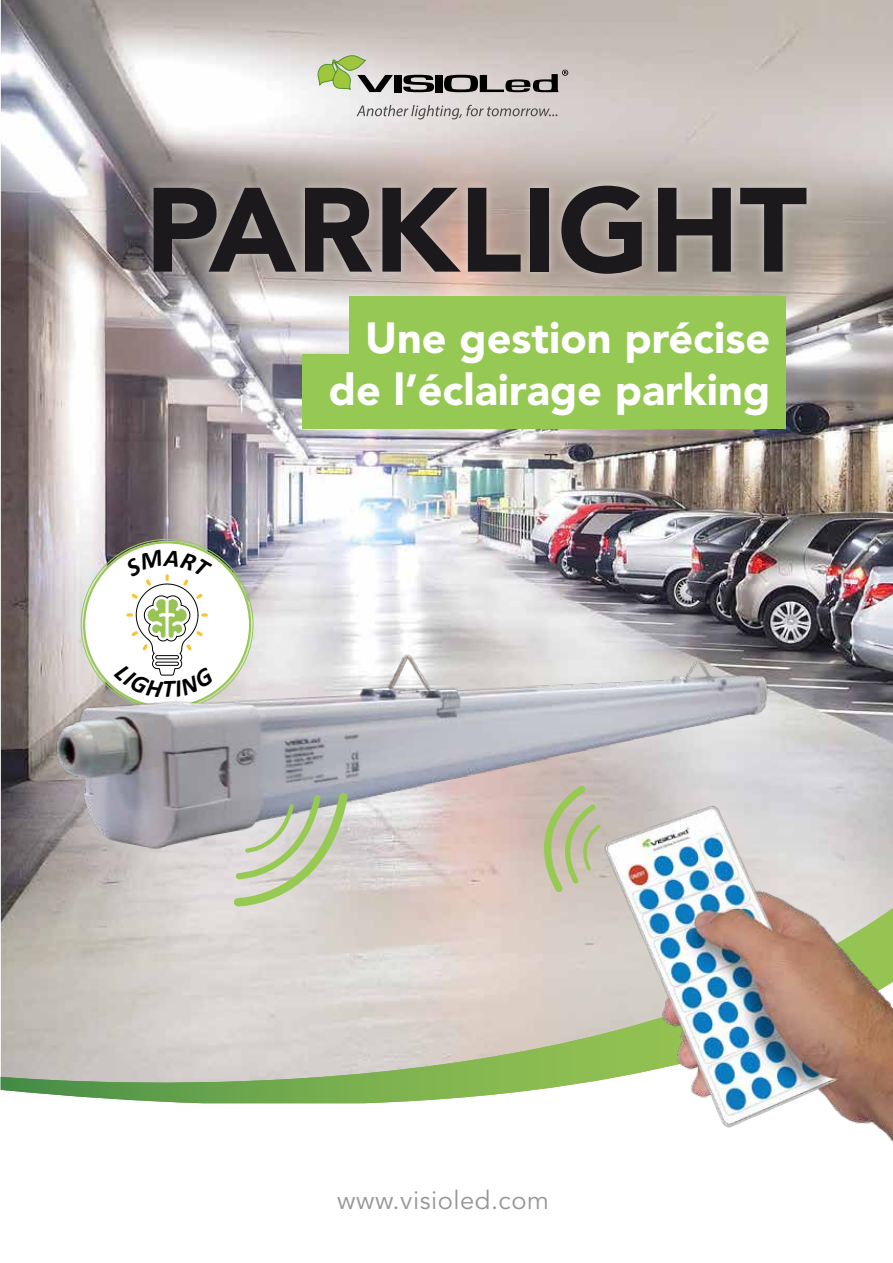
<style>
.page{position:relative;width:893px;height:1263px;background:#fff}
.page>*{position:absolute;margin:0;border:0;box-sizing:border-box;transform-origin:0 0}
.t1{font:900 118.35px "Avenir LT Std";color:#1c191d}
.t2{font:900 43.2px/51.9px "Avenir LT Std";color:#fff;text-align:right}
.t3{font:25.65px "Avenir LT Std";letter-spacing:.02em;color:#979697}
</style>
<div class="page">
<img style="left:1px;top:0;width:892px;height:908px">
<div style="left:395px;top:75px;width:7px;height:17px;background:#000"></div>
<svg style="left:403px;top:75px;width:31px;height:17px"></svg>
<div style="left:435px;top:75px;width:7px;height:17px;background:#000"></div>
<svg style="left:318px;top:55px;width:75px;height:38px;background:#b4c098"></svg>
<svg style="left:444px;top:70px;width:124px;height:22px;background:#8e8887"></svg>
<svg style="left:357px;top:105px;width:200px;height:14px;background:#c2bebd"></svg>
<div style="left:144px;top:176px;width:672px;height:107px;background:#fff;opacity:.5"></div>
<div style="left:350px;top:296px;width:436px;height:75px;background:#96c954"></div>
<div style="left:302px;top:354px;width:484px;height:75px;background:#96c954"></div>
<div style="left:83px;top:541px;width:168px;height:167px;background:#fff;border-radius:50%"></div>
<img style="left:1px;top:639px;width:593px;height:220px">
<svg style="left:230px;top:787px;width:123px;height:121px;background:#c0c6b4"></svg>
<svg style="left:1px;top:908px;width:593px;height:196px;background:#c8cab8"></svg>
<svg style="left:522px;top:779px;width:72px;height:117px;background:#c4bfa5"></svg>
<img style="left:594px;top:606px;width:299px;height:535px">
<hr style="left:892px;top:612px;width:1px;height:651px;background:#ededed">
<svg style="left:114px;top:549px;width:101px;height:148px"></svg>
<h1 class="t1" style="left:145px;top:159px;width:664px">PARKLIGHT</h1>
<p class="t2" style="left:329px;top:312px;width:443px">Une gestion précise de l’éclairage parking</p>
<p class="t3" style="left:337px;top:1185px;width:213px">www.visioled.com</p>
</div>
